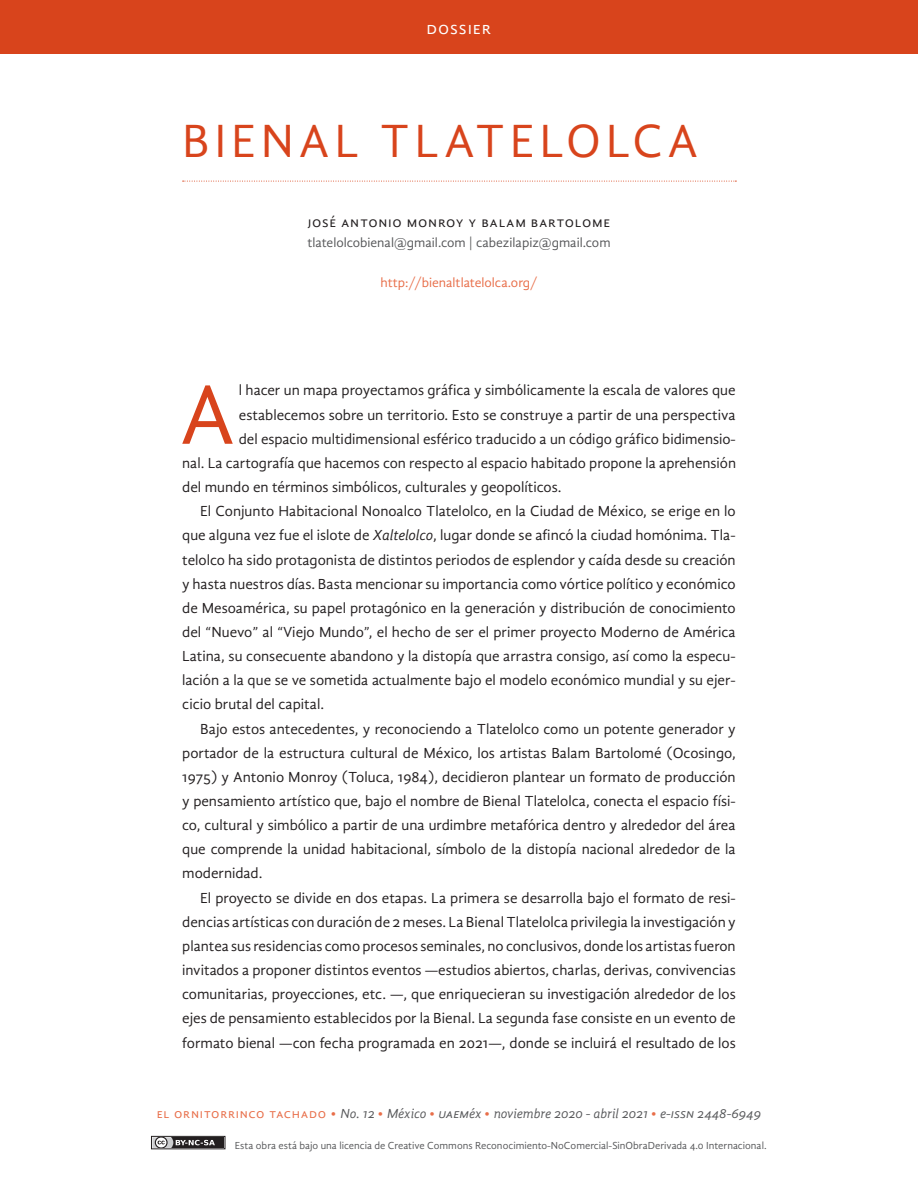
<style>
.page{position:relative;width:918px;height:1188px;background:#fff}
.page>*{position:absolute;margin:0;border:0;box-sizing:border-box;transform-origin:0 0}
.Capital{font:87.15px "Gandhi Sans";color:#d8441c}
.T_ENSAYO_VISUAL{font:48px "Gandhi Sans";letter-spacing:.1em;color:#d8441c}
.t1{font:18px "Gandhi Sans";letter-spacing:.05em;color:#fff}
.Cuerpo{font:15px/24.2px "Gandhi Sans";color:#231f20;text-align:justify}
.Capital-2{font:15px "Gandhi Sans";color:#231f20}
.Autor{font:15px "Gandhi Sans";letter-spacing:.05em;color:#231f20}
.t2{font:italic 13.5px "Gandhi Sans";color:#57585a}
.Datos_autor{font:13.5px "Gandhi Sans";color:#57585a}
.Datos_autor-2{font:13.5px "Gandhi Sans";color:#e86e49}
.t3{font:10.5px "Gandhi Sans";color:#57585a}
.s1{font-style:italic}
.s2{font-style:normal;color:#e86e49}
</style>
<div class="page">
<div style="left:0;top:0;width:918px;height:54px;background:#d8441c"></div>
<div style="left:171px;top:1137px;width:53px;height:11px;background:#231f20"></div>
<svg style="left:153px;top:1138px;width:62px;height:9px"></svg>
<div style="left:151px;top:1136px;width:74px;height:13px;border:1px solid #231f20"></div>
<svg style="left:183px;top:181px;width:553px;height:1px"></svg>
<p class="t1" style="left:427px;top:18px;width:66px">dossier</p>
<p class="T_ENSAYO_VISUAL" style="left:182px;top:113px;width:517px">BIENAL TLATELOLCA</p>
<p class="Autor" style="left:308px;top:214px;width:304px">José Antonio Monroy y Balam Bartolom e</p>
<p class="Datos_autor" style="left:307px;top:235px;width:305px">tlatelolcobienal@gmail.com | cabezilapiz@gmail.com</p>
<p class="Datos_autor-2" style="left:380px;top:275px;width:159px">http://bienaltlatelolca.org/</p>
<p class="Capital" style="left:180px;top:365px;width:57px">A</p>
<p class="Capital-2" style="left:239px;top:382px;width:498px">l hacer un mapa proyectamos gráfica y simbólicamente la escala de valores que</p>
<p class="Capital-2" style="left:239px;top:406px;width:498px">establecemos sobre un territorio. Esto se construye a partir de una perspectiva</p>
<p class="Capital-2" style="left:239px;top:430px;width:498px">del espacio multidimensional esférico traducido a un código gráfico bidimensio-</p>
<p class="Capital-2" style="left:182px;top:454px;width:555px">nal. La cartografía que hacemos con respecto al espacio habitado propone la aprehensión</p>
<p class="Capital-2" style="left:182px;top:479px;width:381px">del mundo en términos simbólicos, culturales y geopolíticos.</p>
<p class="Cuerpo" style="left:182px;top:499px;width:555px;text-indent:18px">El Conjunto Habitacional Nonoalco Tlatelolco, en la Ciudad de México, se erige en lo que alguna vez fue el islote de <span class="s1">Xaltelolco</span>, lugar donde se afincó la ciudad homónima. Tla&shy;telolco ha sido protagonista de distintos periodos de esplendor y caída desde su creación y hasta nuestros días. Basta mencionar su importancia como vórtice político y económico de Mesoamérica, su papel protagónico en la generación y distribución de conocimiento del “Nuevo” al “Viejo Mundo”, el hecho de ser el primer proyecto Moderno de América Latina, su consecuente abandono y la distopía que arrastra consigo, así como la especu&shy;lación a la que se ve sometida actualmente bajo el modelo económico mundial y su ejer&shy;cicio brutal del capital.</p>
<p class="Cuerpo" style="left:182px;top:716px;width:555px;text-indent:18px">Bajo estos antecedentes, y reconociendo a Tlatelolco como un potente generador y portador de la estructura cultural de México, los artistas Balam Bartolomé (Ocosingo, 1975) y Antonio Monroy (Toluca, 1984), decidieron plantear un formato de producción y pensamiento artístico que, bajo el nombre de Bienal Tlatelolca, conecta el espacio físi&shy;co, cultural y simbólico a partir de una urdimbre metafórica dentro y alrededor del área que comprende la unidad habitacional, símbolo de la distopía nacional alrededor de la modernidad.</p>
<p class="Cuerpo" style="left:182px;top:886px;width:555px;text-indent:18px">El proyecto se divide en dos etapas. La primera se desarrolla bajo el formato de resi&shy;dencias artísticas con duración de 2 meses. La Bienal Tlatelolca privilegia la investigación y plantea sus residencias como procesos seminales, no conclusivos, donde los artistas fueron invitados a proponer distintos eventos —estudios abiertos, charlas, derivas, convivencias comunitarias, proyecciones, etc. —, que enriquecieran su investigación alrededor de los ejes de pensamiento establecidos por la Bienal. La segunda fase consiste en un evento de formato bienal —con fecha programada en 2021—, donde se incluirá el resultado de los</p>
<p class="t2" style="left:157px;top:1105px;width:606px"><span class="s2">el ornitorrinco tachado •</span> No. 12 <span class="s2">•</span> México <span class="s2">•</span> uaeméx <span class="s2">•</span> noviembre 2020 - abril 2021 <span class="s2">•</span> e-issn 2448-6949</p>
<p class="t3" style="left:235px;top:1140px;width:533px">Esta obra está bajo una licencia de Creative Commons Reconocimiento-NoComercial-SinObraDerivada 4.0 Internacional.</p>
</div>
